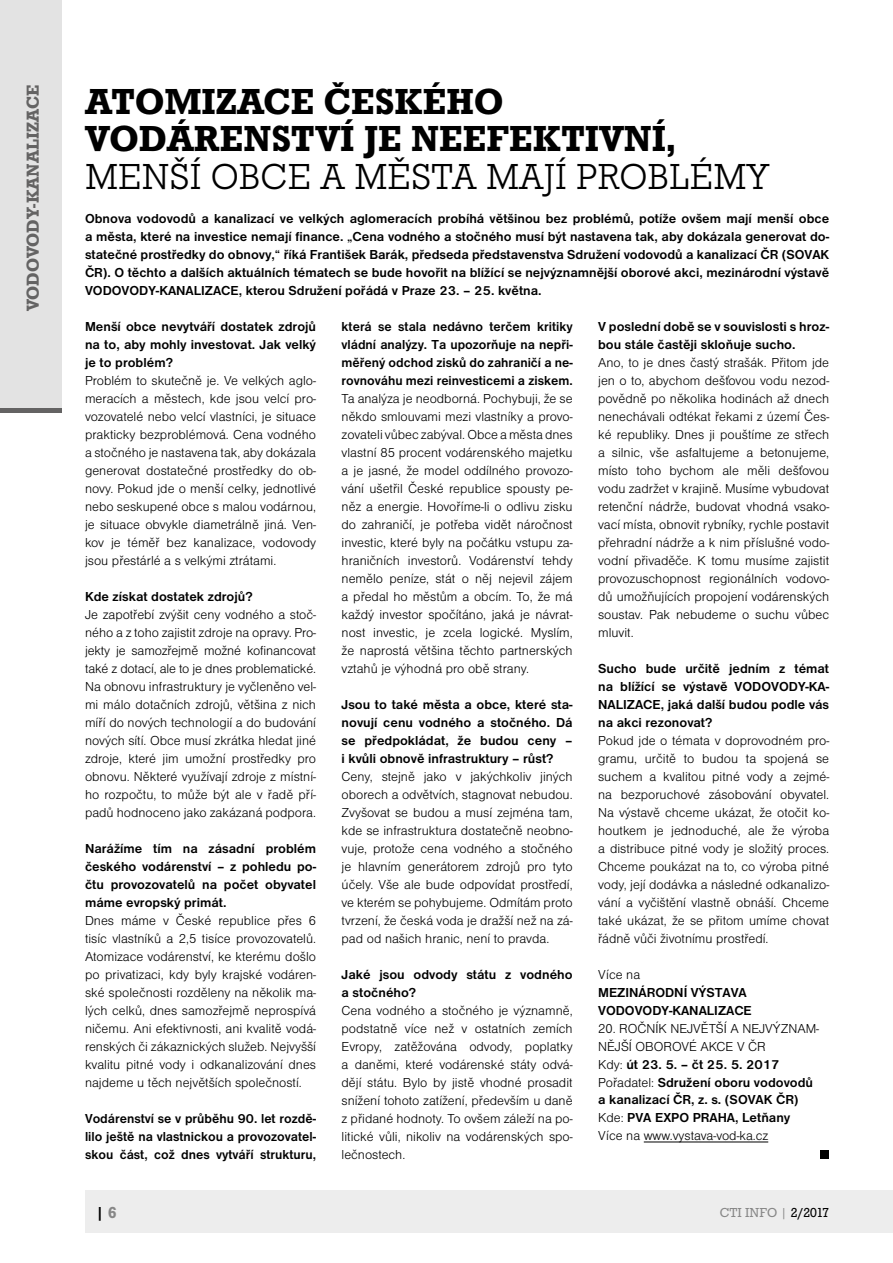
<style>
.page{position:relative;width:893px;height:1263px;background:#fff}
.page>*{position:absolute;margin:0;border:0;box-sizing:border-box;transform-origin:0 0}
.t1{font:500 37.5px/37.5px "Roctus TCE";color:#000}
.t2{font:300 37.5px "Roctus TCE";color:#000}
.t3{font:500 18px "Roctus TCE";color:#646363}
.t4{font:500 16.5px "Roctus TCE";color:#000}
.t5{font:300 13.5px/18px "Nimbus Sans DCE";color:#000;text-align:justify}
.t6{font:700 13.5px/18px "Nimbus Sans DCE";color:#000;text-align:justify}
.t7{font:13.5px "Roctus TCE";color:#878787}
.s1{font-weight:700}
.s2{color:#878787}
.s3{color:#000}
</style>
<div class="page">
<div style="left:85px;top:1191px;width:808px;height:42px;background:#ededed"></div>
<div style="left:0;top:0;width:62px;height:412px;background:#e3e3e3"></div>
<hr style="left:0;top:408px;width:62px;height:4px;background:#646363">
<hr style="left:644px;top:1141px;width:124px;height:1px;background:#000">
<div style="left:821px;top:1150px;width:8px;height:9px;background:#000"></div>
<h2 class="t3" style="left:22px;top:311px;width:228px;rotate:-90deg">VODOVODY-KANALIZACE</h2>
<h1 class="t1" style="left:85px;top:82px;width:592px">ATOMIZACE ČESKÉHO<br>VODÁRENSTVÍ JE NEEFEKTIVNÍ,</h1>
<h1 class="t2" style="left:85px;top:156px;width:686px">MENŠÍ OBCE A MĚSTA MAJÍ PROBLÉMY</h1>
<p class="t6" style="left:85px;top:209px;width:746px">Obnova vodovodů a kanalizací ve velkých aglomeracích probíhá většinou bez problémů, potíže ovšem mají menší obce a města, které na investice nemají finance. „Cena vodného a stočného musí být nastavena tak, aby dokázala generovat do&shy;statečné prostředky do obnovy,“ říká František Barák, předseda představenstva Sdružení vodovodů a kanalizací ČR (SOVAK ČR). O těchto a dalších aktuálních tématech se bude hovořit na blížící se nejvýznamnější oborové akci, mezinárodní výstavě VODOVODY-KANALIZACE, kterou Sdružení pořádá v Praze 23. – 25. května.</p>
<p class="t6" style="left:85px;top:317px;width:233px">Menší obce nevytváří dostatek zdrojů na to, aby mohly investovat. Jak velký je to problém?</p>
<p class="t5" style="left:85px;top:371px;width:233px">Problém to skutečně je. Ve velkých aglo&shy;meracích a městech, kde jsou velcí pro&shy;vozovatelé nebo velcí vlastníci, je situace prakticky bezproblémová. Cena vodného a stočného je nastavena tak, aby dokázala generovat dostatečné prostředky do ob&shy;novy. Pokud jde o menší celky, jednotlivé nebo seskupené obce s malou vodárnou, je situace obvykle diametrálně jiná. Ven&shy;kov je téměř bez kanalizace, vodovody jsou přestárlé a s velkými ztrátami.</p>
<p class="t6" style="left:85px;top:587px;width:169px">Kde získat dostatek zdrojů?</p>
<p class="t5" style="left:85px;top:605px;width:233px">Je zapotřebí zvýšit ceny vodného a stoč&shy;ného a z toho zajistit zdroje na opravy. Pro&shy;jekty je samozřejmě možné kofinancovat také z dotací, ale to je dnes problematické.<br>Na obnovu infrastruktury je vyčleněno vel&shy;mi málo dotačních zdrojů, většina z nich míří do nových technologií a do budování nových sítí. Obce musí zkrátka hledat jiné zdroje, které jim umožní prostředky pro obnovu. Některé využívají zdroje z místní&shy;ho rozpočtu, to může být ale v řadě pří&shy;padů hodnoceno jako zakázaná podpora.</p>
<p class="t6" style="left:85px;top:839px;width:233px">Narážíme tím na zásadní problém českého vodárenství – z pohledu po&shy;čtu provozovatelů na počet obyvatel máme evropský primát.</p>
<p class="t5" style="left:85px;top:911px;width:233px">Dnes máme v České republice přes 6 tisíc vlastníků a 2,5 tisíce provozovatelů.<br>Atomizace vodárenství, ke kterému došlo po privatizaci, kdy byly krajské vodáren&shy;ské společnosti rozděleny na několik ma&shy;lých celků, dnes samozřejmě neprospívá ničemu. Ani efektivnosti, ani kvalitě vodá&shy;renských či zákaznických služeb. Nejvyšší kvalitu pitné vody i odkanalizování dnes najdeme u těch největších společností.</p>
<p class="t6" style="left:85px;top:1109px;width:233px">Vodárenství se v průběhu 90. let rozdě&shy;lilo ještě na vlastnickou a provozovatel&shy;skou část, což dnes vytváří strukturu,</p>
<p class="t6" style="left:342px;top:317px;width:233px">která se stala nedávno terčem kritiky vládní analýzy. Ta upozorňuje na nepři&shy;měřený odchod zisků do zahraničí a ne&shy;rovnováhu mezi reinvesticemi a ziskem.</p>
<p class="t5" style="left:342px;top:389px;width:233px">Ta analýza je neodborná. Pochybuji, že se někdo smlouvami mezi vlastníky a provo&shy;zovateli vůbec zabýval. Obce a města dnes vlastní 85 procent vodárenského majetku a je jasné, že model oddílného provozo&shy;vání ušetřil České republice spousty pe&shy;něz a energie. Hovoříme-li o odlivu zisku do zahraničí, je potřeba vidět náročnost investic, které byly na počátku vstupu za&shy;hraničních investorů. Vodárenství tehdy nemělo peníze, stát o něj nejevil zájem a předal ho městům a obcím. To, že má každý investor spočítáno, jaká je návrat&shy;nost investic, je zcela logické. Myslím, že naprostá většina těchto partnerských vztahů je výhodná pro obě strany.</p>
<p class="t6" style="left:342px;top:695px;width:233px">Jsou to také města a obce, které sta&shy;novují cenu vodného a stočného. Dá se předpokládat, že budou ceny – i kvůli obnově infrastruktury – růst?</p>
<p class="t5" style="left:342px;top:767px;width:233px">Ceny, stejně jako v jakýchkoliv jiných oborech a odvětvích, stagnovat nebudou.<br>Zvyšovat se budou a musí zejména tam, kde se infrastruktura dostatečně neobno&shy;vuje, protože cena vodného a stočného je hlavním generátorem zdrojů pro tyto účely. Vše ale bude odpovídat prostředí, ve kterém se pohybujeme. Odmítám proto tvrzení, že česká voda je dražší než na zá&shy;pad od našich hranic, není to pravda.</p>
<p class="t6" style="left:342px;top:965px;width:233px">Jaké jsou odvody státu z vodného a stočného?</p>
<p class="t5" style="left:342px;top:1001px;width:233px">Cena vodného a stočného je významně, podstatně více než v ostatních zemích Evropy, zatěžována odvody, poplatky a daněmi, které vodárenské státy odvá&shy;dějí státu. Bylo by jistě vhodné prosadit snížení tohoto zatížení, především u daně z přidané hodnoty. To ovšem záleží na po&shy;litické vůli, nikoliv na vodárenských spo&shy;lečnostech.</p>
<p class="t6" style="left:598px;top:317px;width:233px">V poslední době se v souvislosti s hroz&shy;bou stále častěji skloňuje sucho.</p>
<p class="t5" style="left:598px;top:353px;width:233px">Ano, to je dnes častý strašák. Přitom jde jen o to, abychom dešťovou vodu nezod&shy;povědně po několika hodinách až dnech nenechávali odtékat řekami z území Čes&shy;ké republiky. Dnes ji pouštíme ze střech a silnic, vše asfaltujeme a betonujeme, místo toho bychom ale měli dešťovou vodu zadržet v krajině. Musíme vybudovat retenční nádrže, budovat vhodná vsako&shy;vací místa, obnovit rybníky, rychle postavit přehradní nádrže a k nim příslušné vodo&shy;vodní přivaděče. K tomu musíme zajistit provozuschopnost regionálních vodovo&shy;dů umožňujících propojení vodárenských soustav. Pak nebudeme o suchu vůbec mluvit.</p>
<p class="t6" style="left:598px;top:659px;width:233px">Sucho bude určitě jedním z témat na blížící se výstavě VODOVODY-KA-NALIZACE, jaká další budou podle vás na akci rezonovat?</p>
<p class="t5" style="left:598px;top:731px;width:233px">Pokud jde o témata v doprovodném pro&shy;gramu, určitě to budou ta spojená se suchem a kvalitou pitné vody a zejmé&shy;na bezporuchové zásobování obyvatel.<br>Na výstavě chceme ukázat, že otočit ko&shy;houtkem je jednoduché, ale že výroba a distribuce pitné vody je složitý proces.<br>Chceme poukázat na to, co výroba pitné vody, její dodávka a následné odkanalizo&shy;vání a vyčištění vlastně obnáší. Chceme také ukázat, že se přitom umíme chovat řádně vůči životnímu prostředí.</p>
<p class="t5" style="left:598px;top:965px;width:44px">Více na</p>
<p class="t6" style="left:598px;top:983px;width:155px">MEZINÁRODNÍ VÝSTAVA<br>VODOVODY-KANALIZACE</p>
<p class="t5" style="left:598px;top:1019px;width:222px;text-align:left">20. ROČNÍK NEJVĚTŠÍ A NEJVÝZNAM-<br>NĚJŠÍ OBOROVÉ AKCE V ČR<br>Kdy: <span class="s1">út 23. 5. – čt 25. 5. 2017<br></span>Pořadatel: <span class="s1">Sdružení oboru vodovodů a kanalizací ČR, z. s. (SOVAK ČR)<br></span>Kde: <span class="s1">PVA EXPO PRAHA, Letňany<br></span>Více na www.vystava-vod-ka.cz</p>
<p class="t4" style="left:96px;top:1203px;width:22px">| <span class="s2">6</span></p>
<p class="t7" style="left:720px;top:1205px;width:111px">CTI INFO | <span class="s3">2/2017</span></p>
</div>
